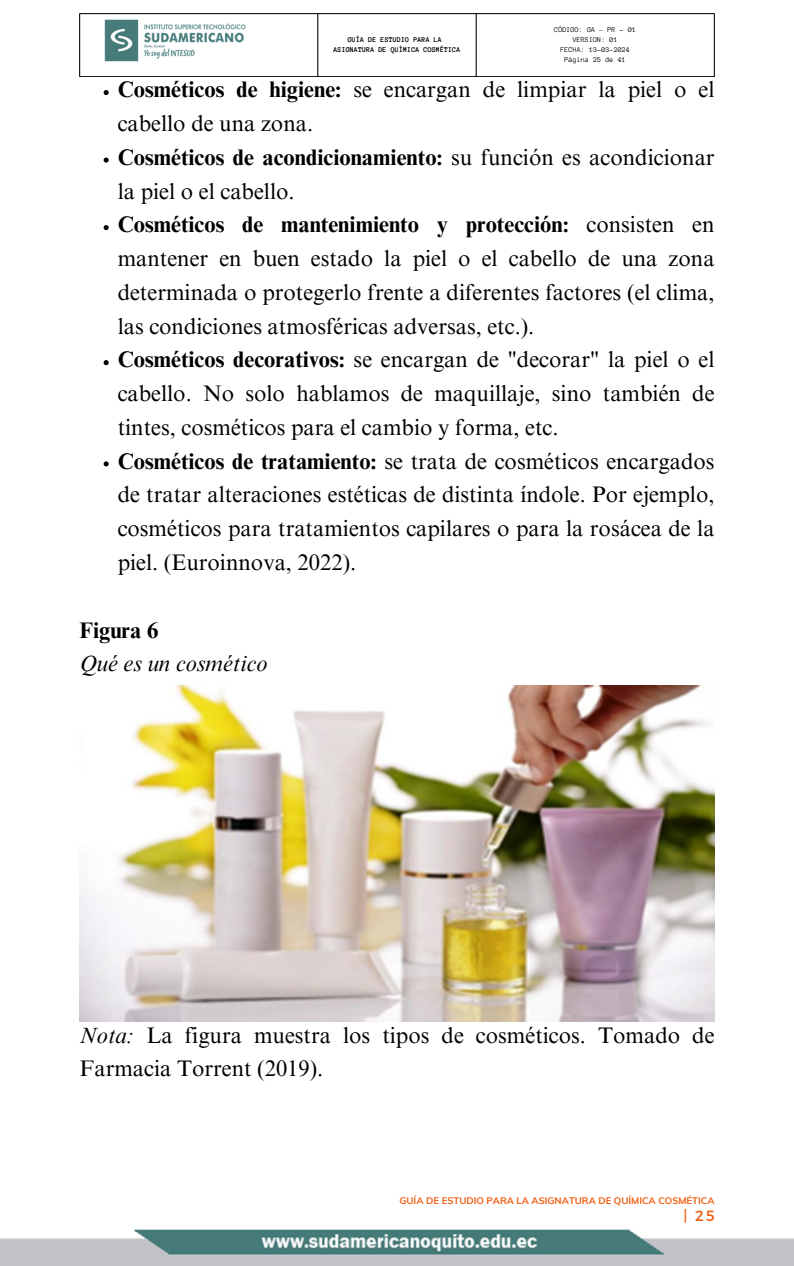
<style>
.page{position:relative;width:794px;height:1266px;background:#fff}
.page>*{position:absolute;margin:0;border:0;box-sizing:border-box;transform-origin:0 0}
.t1{font:22.5px/33.8px "Times NRMT Pro";color:#000}
.t2{font:italic 22.5px/33.8px "Times NRMT Pro";color:#000}
.t3{font:14.77px "Montserrat";color:#f25c0f}
.t4{font:700 9.52px "Muli";color:#f25c0f}
.t5{font:7.5px "Anonymous Pro";color:#000}
.t6{font:700 7.5px/10.1px "Anonymous Pro";color:#000;text-align:center}
.s1{font-weight:700}
.s2{font-weight:700;font-style:normal}
.s3{font-style:italic}
</style>
<div class="page">
<img style="left:0;top:1229px;width:793px;height:37px">
<hr style="left:79px;top:14px;width:1px;height:62px;background:#000">
<hr style="left:317px;top:14px;width:1px;height:62px;background:#000">
<hr style="left:475px;top:14px;width:1px;height:62px;background:#000">
<hr style="left:713px;top:14px;width:1px;height:62px;background:#000">
<hr style="left:79px;top:13px;width:635px;height:1px;background:#000">
<hr style="left:79px;top:76px;width:635px;height:1px;background:#000">
<img style="left:92px;top:13px;width:162px;height:49px">
<svg style="left:104px;top:90px;width:5px;height:5px"></svg>
<svg style="left:104px;top:158px;width:5px;height:5px"></svg>
<svg style="left:104px;top:225px;width:5px;height:5px"></svg>
<svg style="left:104px;top:360px;width:5px;height:5px"></svg>
<svg style="left:104px;top:461px;width:5px;height:5px"></svg>
<img style="left:79px;top:685px;width:635px;height:337px">
<p class="t5" style="left:554px;top:26px;width:83px">CÓDIGO: GA – PR - 01</p>
<p class="t5" style="left:572px;top:36px;width:47px">VERSION: 01</p>
<p class="t5" style="left:560px;top:46px;width:71px">FECHA: 13-03-2024</p>
<p class="t5" style="left:564px;top:56px;width:63px">Página 25 de 41</p>
<p class="t1" style="left:118px;top:76px;width:598px"><span class="s1">Cosméticos de higiene:</span> se encargan de limpiar la piel o el cabello de una zona.</p>
<p class="t1" style="left:118px;top:143px;width:598px"><span class="s1">Cosméticos de acondicionamiento:</span> su función es acondicionar la piel o el cabello.</p>
<p class="t1" style="left:118px;top:211px;width:598px;text-align:justify"><span class="s1">Cosméticos de mantenimiento y protección:</span> consisten en mantener en buen estado la piel o el cabello de una zona determinada o protegerlo frente a diferentes factores (el clima, las condiciones atmosféricas adversas, etc.).</p>
<p class="t1" style="left:118px;top:346px;width:598px;text-align:justify"><span class="s1">Cosméticos decorativos:</span> se encargan de "decorar" la piel o el cabello. No solo hablamos de maquillaje, sino también de tintes, cosméticos para el cambio y forma, etc.</p>
<h1 class="t1" style="left:118px;top:447px;width:598px;text-align:justify"><span class="s1">Cosméticos de tratamiento:</span> se trata de cosméticos encargados de tratar alteraciones estéticas de distinta índole. Por ejemplo, cosméticos para tratamientos capilares o para la rosácea de la piel. (Euroinnova, 2022).</h1>
<p class="t6" style="left:333px;top:35px;width:128px">GUÍA DE ESTUDIO PARA LA<br>ASIGNATURA DE QUÍMICA COSMÉTICA</p>
<h1 class="t2" style="left:79px;top:616px;width:190px"><span class="s2">Figura 6<br></span>Qué es un cosmético</h1>
<p class="t1" style="left:79px;top:1021px;width:636px"><span class="s3">Nota:</span> La figura muestra los tipos de cosméticos. Tomado de<br>Farmacia Torrent (2019).</p>
<p class="t4" style="left:399px;top:1195px;width:316px">GUÍA DE ESTUDIO PARA LA ASIGNATURA DE QUÍMICA COSMÉTICA</p>
<h2 class="t3" style="left:683px;top:1206px;width:33px">| 25</h2>
</div>
